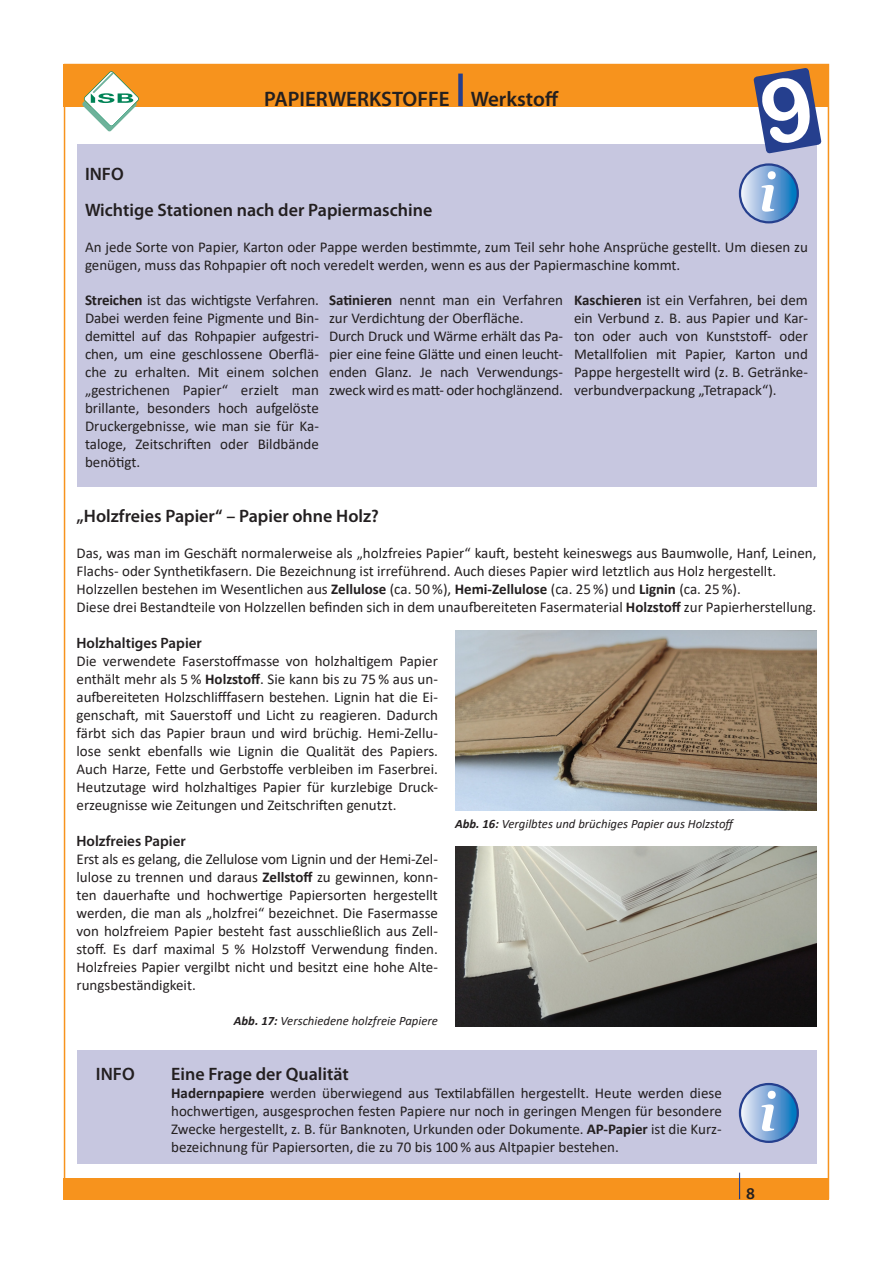
<style>
.page{position:relative;width:893px;height:1263px;background:#fff}
.page>*{position:absolute;margin:0;border:0;box-sizing:border-box;transform-origin:0 0}
.t1{font:italic 700 57px "Constantia";color:#fff}
.t2{font:600 21px "Myriad Pro";color:#231f20}
.t3{font:600 18px "Myriad Pro";color:#231f20}
.t4{font:600 16.5px "Myriad Pro";color:#231f20}
.t5{font:15px/18px "Calibri";color:#231f20;text-align:justify}
.t6{font:600 15px "Myriad Pro";color:#231f20}
.t7{font:italic 12.75px "Calibri";color:#231f20}
.s1{font-weight:700}
</style>
<div class="page">
<div style="left:64px;top:1178px;width:765px;height:21px;background:#f7931d"></div>
<div style="left:64px;top:64px;width:765px;height:42px;background:#f7931d"></div>
<svg style="left:82px;top:71px;width:57px;height:60px"></svg>
<div style="left:77px;top:144px;width:739px;height:342px;background:#c7c7e0"></div>
<div style="left:458px;top:74px;width:5px;height:32px;background:#253f8e"></div>
<div style="left:738px;top:1171px;width:5px;height:24px;background:#fff;opacity:.75"></div>
<div style="left:738px;top:1176px;width:5px;height:25px;background:#231f20;opacity:.75"></div>
<svg style="left:740px;top:164px;width:58px;height:58px"></svg>
<div style="left:739px;top:163px;width:60px;height:60px;border:2px solid #253f8e;border-radius:50%"></div>
<img style="left:455px;top:630px;width:361px;height:180px">
<img style="left:455px;top:846px;width:361px;height:180px">
<div style="left:77px;top:1050px;width:739px;height:114px;background:#c7c7e0"></div>
<svg style="left:740px;top:1084px;width:58px;height:58px"></svg>
<div style="left:739px;top:1083px;width:60px;height:60px;border:2px solid #253f8e;border-radius:50%"></div>
<svg style="left:753px;top:68px;width:69px;height:86px"></svg>
<p class="t2" style="left:264px;top:86px;width:296px">PAPIERWERKSTOFFE Werkstoff</p>
<p class="t3" style="left:85px;top:162px;width:40px">INFO</p>
<p class="t3" style="left:85px;top:198px;width:349px">Wichtige Stationen nach der Papiermaschine</p>
<p class="t1" style="left:759px;top:152px;width:20px">i</p>
<p class="t5" style="left:85px;top:237px;width:724px">An jede Sorte von Papier, Karton oder Pappe werden bestimmte, zum Teil sehr hohe Ansprüche gestellt. Um diesen zu genügen, muss das Rohpapier oft noch veredelt werden, wenn es aus der Papiermaschine kommt.</p>
<p class="t5" style="left:329px;top:291px;width:235px"><span class="s1">Satinieren</span> nennt man ein Verfahren zur Verdichtung der Oberfläche.</p>
<p class="t5" style="left:329px;top:327px;width:235px">Durch Druck und Wärme erhält das Pa&shy;pier eine feine Glätte und einen leucht&shy;enden Glanz. Je nach Verwendungs&shy;zweck wird es matt- oder hochglänzend.</p>
<p class="t5" style="left:85px;top:291px;width:235px"><span class="s1">Streichen</span> ist das wichtigste Verfahren.<br>Dabei werden feine Pigmente und Bin&shy;demittel auf das Rohpapier aufgestri&shy;chen, um eine geschlossene Oberflä&shy;che zu erhalten. Mit einem solchen „gestrichenen Papier“ erzielt man brillante, besonders hoch aufgelöste Druckergebnisse, wie man sie für Ka&shy;taloge, Zeitschriften oder Bildbände benötigt.</p>
<p class="t5" style="left:574px;top:291px;width:235px"><span class="s1">Kaschieren</span> ist ein Verfahren, bei dem ein Verbund z. B. aus Papier und Kar&shy;ton oder auch von Kunststoff- oder Metallfolien mit Papier, Karton und Pappe hergestellt wird (z. B. Getränke&shy;verbundverpackung „Tetrapack“).</p>
<p class="t3" style="left:77px;top:504px;width:304px">„Holzfreies Papier“ – Papier ohne Holz?</p>
<p class="t5" style="left:77px;top:543px;width:741px">Das, was man im Geschäft normalerweise als „holzfreies Papier“ kauft, besteht keineswegs aus Baumwolle, Hanf, Leinen,<br>Flachs- oder Synthetikfasern. Die Bezeichnung ist irreführend. Auch dieses Papier wird letztlich aus Holz hergestellt.</p>
<p class="t5" style="left:77px;top:579px;width:666px">Holzzellen bestehen im Wesentlichen aus <span class="s1">Zellulose</span> (ca. 50 %), <span class="s1">Hemi-Zellulose</span> (ca. 25 %) und <span class="s1">Lignin</span> (ca. 25 %).</p>
<p class="t5" style="left:77px;top:597px;width:741px">Diese drei Bestandteile von Holzzellen befinden sich in dem unaufbereiteten Fasermaterial <span class="s1">Holzstoff</span> zur Papierherstellung.</p>
<p class="t6" style="left:77px;top:633px;width:127px">Holzhaltiges Papier</p>
<p class="t5" style="left:77px;top:651px;width:363px">Die verwendete Faserstoffmasse von holzhaltigem Papier enthält mehr als 5 % <span class="s1">Holzstoff</span>. Sie kann bis zu 75 % aus un&shy;aufbereiteten Holzschlifffasern bestehen. Lignin hat die Ei&shy;genschaft, mit Sauerstoff und Licht zu reagieren. Dadurch färbt sich das Papier braun und wird brüchig. Hemi-Zellu&shy;lose senkt ebenfalls wie Lignin die Qualität des Papiers.<br>Auch Harze, Fette und Gerbstoffe verbleiben im Faserbrei.<br>Heutzutage wird holzhaltiges Papier für kurzlebige Druck&shy;erzeugnisse wie Zeitungen und Zeitschriften genutzt.</p>
<p class="t6" style="left:77px;top:831px;width:111px">Holzfreies Papier</p>
<p class="t5" style="left:77px;top:849px;width:363px">Erst als es gelang, die Zellulose vom Lignin und der Hemi-Zel&shy;lulose zu trennen und daraus <span class="s1">Zellstoff</span> zu gewinnen, konn&shy;ten dauerhafte und hochwertige Papiersorten hergestellt werden, die man als „holzfrei“ bezeichnet. Die Fasermasse von holzfreiem Papier besteht fast ausschließlich aus Zell&shy;stoff. Es darf maximal 5 % Holzstoff Verwendung finden.<br>Holzfreies Papier vergilbt nicht und besitzt eine hohe Alte&shy;rungsbeständigkeit.</p>
<p class="t7" style="left:234px;top:1012px;width:206px"><span class="s1">Abb. 17:</span> Verschiedene holzfreie Papiere</p>
<p class="t7" style="left:455px;top:815px;width:282px"><span class="s1">Abb. 16:</span> Vergilbtes und brüchiges Papier aus Holzstoff</p>
<p class="t3" style="left:96px;top:1062px;width:40px">INFO</p>
<p class="t3" style="left:171px;top:1062px;width:179px">Eine Frage der Qualität</p>
<p class="t5" style="left:171px;top:1083px;width:552px"><span class="s1">Hadernpapiere</span> werden überwiegend aus Textilabfällen hergestellt. Heute werden diese hochwertigen, ausgesprochen festen Papiere nur noch in geringen Mengen für besondere Zwecke hergestellt, z. B. für Banknoten, Urkunden oder Dokumente. <span class="s1">AP-Papier</span> ist die Kurz&shy;bezeichnung für Papiersorten, die zu 70 bis 100 % aus Altpapier bestehen.</p>
<p class="t1" style="left:759px;top:1072px;width:20px">i</p>
<p class="t4" style="left:746px;top:1183px;width:10px">8</p>
</div>
